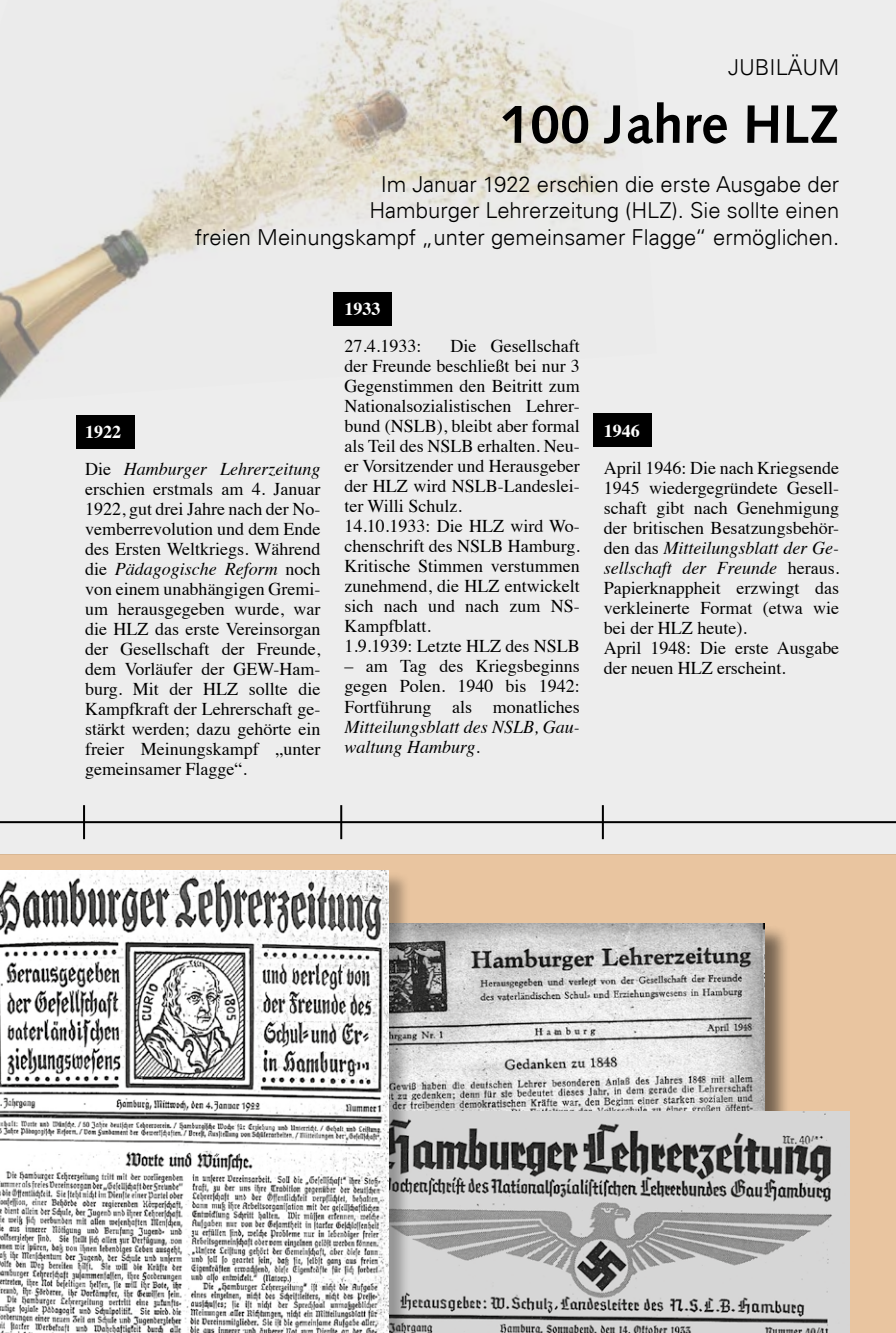
<style>
.page{position:relative;width:896px;height:1333px;background:#fff}
.page>*{position:absolute;margin:0;border:0;box-sizing:border-box;transform-origin:0 0}
.t1{font:700 54px "Syntax";color:#000}
.t2{font:300 22px/26.4px "Univers 45";color:#000;text-align:right}
.t3{font:18px/20px "Times";color:#000;text-align:justify}
.t4{font:italic 18px/37px "Times";color:#000}
.t5{font:700 18px "Times";color:#fff}
.s1{font-weight:700;font-style:normal;color:#fff}
.s2{font-style:normal}
.s3{font-style:italic}
</style>
<div class="page">
<div style="left:0;top:0;width:896px;height:854px;background:#ededed"></div>
<div style="left:0;top:854px;width:896px;height:478px;background:#e9c5a0"></div>
<div style="left:76px;top:415px;width:58px;height:34px;background:#000"></div>
<div style="left:593px;top:414px;width:59px;height:33px;background:#000"></div>
<hr style="left:0;top:821px;width:896px;height:2px;background:#000">
<hr style="left:83px;top:805px;width:2px;height:34px;background:#000">
<hr style="left:340px;top:805px;width:2px;height:34px;background:#000">
<hr style="left:602px;top:805px;width:2px;height:34px;background:#000">
<div style="left:370px;top:924px;width:420px;height:228px;background:#000;opacity:.5"></div>
<img style="left:411px;top:923px;width:354px;height:188px">
<img style="left:411px;top:1111px;width:438px;height:221px">
<div style="left:0;top:871px;width:411px;height:461px;background:#000;opacity:.3"></div>
<img style="left:0;top:870px;width:389px;height:462px">
<img style="left:0;top:0;width:617px;height:400px">
<p class="t2" style="left:728px;top:54px;width:113px">JUBILÄUM</p>
<h1 class="t1" style="left:500px;top:93px;width:341px">100 Jahre HLZ</h1>
<p class="t2" style="left:195px;top:171px;width:646px">Im Januar 1922 erschien die erste Ausgabe der<br>Hamburger Lehrerzeitung (HLZ). Sie sollte einen<br>freien Meinungskampf „unter gemeinsamer Flagge“ ermöglichen.</p>
<p class="t4" style="left:85px;top:412px;width:237px"><span class="s1">1922<br></span><span class="s2">Die</span> Hamburger Lehrerzeitung</p>
<p class="t3" style="left:85px;top:477px;width:237px">erschien erstmals am 4. Januar 1922, gut drei Jahre nach der No&shy;vemberrevolution und dem Ende des Ersten Weltkriegs. Während die <span class="s3">Pädagogische Reform</span> noch von einem unabhängigen Gremi&shy;um herausgegeben wurde, war die HLZ das erste Vereinsorgan der Gesellschaft der Freunde, dem Vorläufer der GEW-Ham&shy;burg. Mit der HLZ sollte die Kampfkraft der Lehrerschaft ge&shy;stärkt werden; dazu gehörte ein freier Meinungskampf „unter gemeinsamer Flagge“.</p>
<p class="t5" style="left:344px;top:292px;width:37px">1933</p>
<p class="t3" style="left:344px;top:335px;width:79px">27.4.1933:</p>
<p class="t3" style="left:344px;top:335px;width:237px;text-align:left;text-indent:106px">Die Gesellschaft der Freunde beschließt bei nur 3<br>Gegenstimmen den Beitritt zum<br>Nationalsozialistischen Lehrer&shy;bund (NSLB), bleibt aber formal als Teil des NSLB erhalten. Neu&shy;er Vorsitzender und Herausgeber der HLZ wird NSLB-Landeslei&shy;ter Willi Schulz.<br>14.10.1933: Die HLZ wird Wo&shy;chenschrift des NSLB Hamburg.<br>Kritische Stimmen verstummen zunehmend, die HLZ entwickelt sich nach und nach zum NS-<br>Kampfblatt.<br>1.9.1939: Letzte HLZ des NSLB</p>
<p class="t3" style="left:344px;top:655px;width:237px">– am Tag des Kriegsbeginns gegen Polen. 1940 bis 1942:<br>Fortführung als monatliches</p>
<p class="t4" style="left:344px;top:715px;width:237px;line-height:20px">Mitteilungsblatt des NSLB, Gau&shy;waltung Hamburg<span class="s2">.</span></p>
<p class="t5" style="left:604px;top:413px;width:37px">1946</p>
<p class="t3" style="left:604px;top:456px;width:237px;text-align:left">April 1946: Die nach Kriegsende<br>1945 wiedergegründete Gesell&shy;schaft gibt nach Genehmigung der britischen Besatzungsbehör&shy;den das <span class="s3">Mitteilungsblatt der Ge&shy;sellschaft der Freunde</span> heraus.<br>Papierknappheit erzwingt das verkleinerte Format (etwa wie bei der HLZ heute).<br>April 1948: Die erste Ausgabe der neuen HLZ erscheint.</p>
</div>
